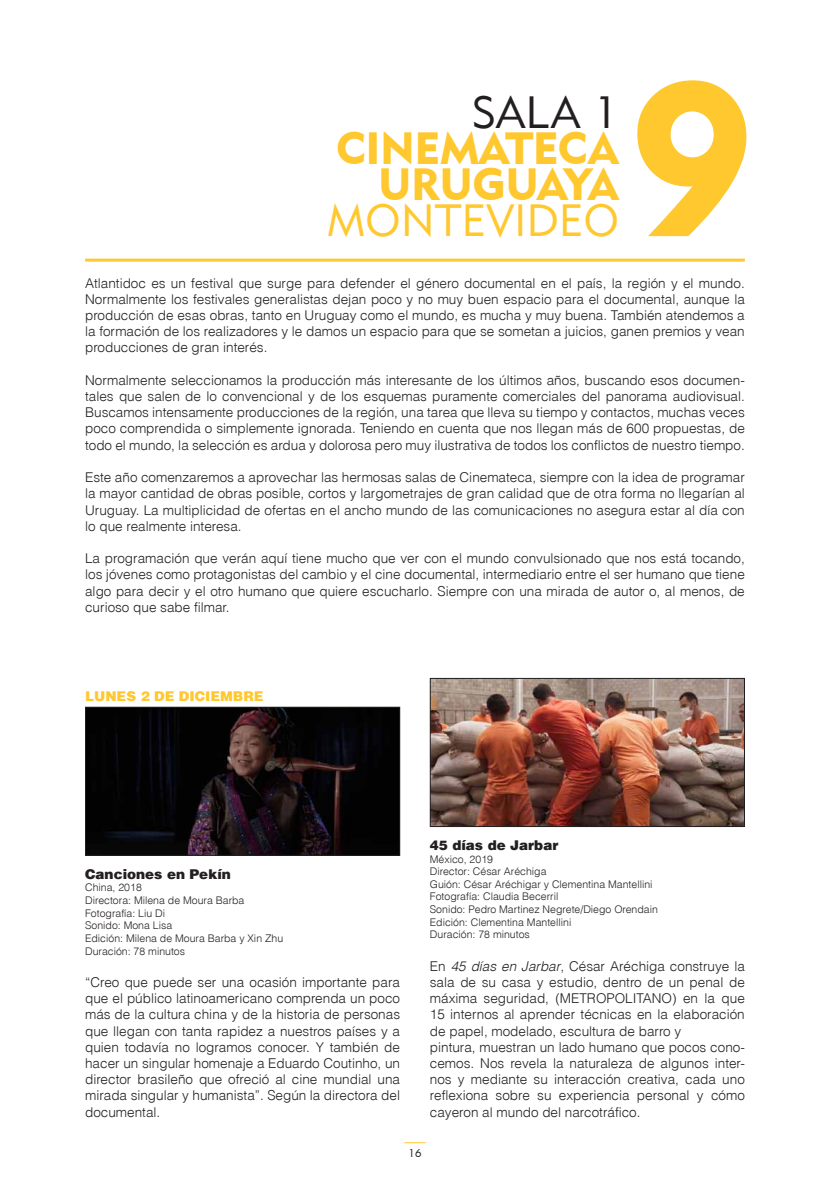
<style>
.page{position:relative;width:830px;height:1191px;background:#fff}
.page>*{position:absolute;margin:0;border:0;box-sizing:border-box;transform-origin:0 0}
.t1{font:212.7px "Geometric 415 BT Black A";color:#ffc82f}
.t2{font:45px/36px "Geometric 415 BT Black A";letter-spacing:-.01em;color:#ffc82f;text-align:right}
.t3{font:45px "Geometric 415 BT Lite A";color:#ffc82f}
.t4{font:45px "Geometric 415 BT Lite A";color:#231f20}
.t5{font:13.5px/16.2px "Switzerland Light Plain";color:#231f20;text-align:justify}
.t6{font:13.5px "Switzerland Black Plain";color:#231f20}
.t7{font:13.5px "Switzerland Black Plain";color:#ffc82f}
.t8{font:11.25px "Geometric 415 BT Lite A";color:#231f20}
.t9{font:10.5px/12.6px "Switzerland Light Plain";color:#231f20}
.s1{font-family:"Switzerland";font-weight:300;font-style:italic}
</style>
<div class="page">
<hr style="left:85px;top:259px;width:659px;height:3px;background:#ffc82f">
<img style="left:431px;top:680px;width:311px;height:145px">
<div style="left:429px;top:678px;width:315px;height:149px;border:1px solid #231f20"></div>
<img style="left:87px;top:709px;width:311px;height:144px">
<div style="left:85px;top:707px;width:315px;height:148px;border:1px solid #231f20"></div>
<svg style="left:404px;top:1142px;width:21px;height:1px"></svg>
<h2 class="t4" style="left:471px;top:85px;width:148px">SALA 1</h2>
<h2 class="t2" style="left:336px;top:130px;width:284px">CINEMATECA<br>URUGUAYA</h2>
<h2 class="t3" style="left:327px;top:193px;width:293px">MONTEVIDEO</h2>
<h1 class="t1" style="left:630px;top:31px;width:125px">9</h1>
<p class="t5" style="left:85px;top:274px;width:661px">Atlantidoc es un festival que surge para defender el género documental en el país, la región y el mundo.<br>Normalmente los festivales generalistas dejan poco y no muy buen espacio para el documental, aunque la producción de esas obras, tanto en Uruguay como el mundo, es mucha y muy buena. También atendemos a la formación de los realizadores y le damos un espacio para que se sometan a juicios, ganen premios y vean producciones de gran interés.</p>
<p class="t5" style="left:85px;top:371px;width:661px">Normalmente seleccionamos la producción más interesante de los últimos años, buscando esos documen&shy;tales que salen de lo convencional y de los esquemas puramente comerciales del panorama audiovisual.<br>Buscamos intensamente producciones de la región, una tarea que lleva su tiempo y contactos, muchas veces poco comprendida o simplemente ignorada. Teniendo en cuenta que nos llegan más de 600 propuestas, de todo el mundo, la selección es ardua y dolorosa pero muy ilustrativa de todos los conflictos de nuestro tiempo.</p>
<p class="t5" style="left:85px;top:469px;width:661px">Este año comenzaremos a aprovechar las hermosas salas de Cinemateca, siempre con la idea de programar la mayor cantidad de obras posible, cortos y largometrajes de gran calidad que de otra forma no llegarían al Uruguay. La multiplicidad de ofertas en el ancho mundo de las comunicaciones no asegura estar al día con lo que realmente interesa.</p>
<p class="t5" style="left:85px;top:550px;width:661px">La programación que verán aquí tiene mucho que ver con el mundo convulsionado que nos está tocando, los jóvenes como protagonistas del cambio y el cine documental, intermediario entre el ser humano que tiene algo para decir y el otro humano que quiere escucharlo. Siempre con una mirada de autor o, al menos, de curioso que sabe filmar.</p>
<p class="t7" style="left:85px;top:687px;width:180px">LUNES 2 DE DICIEMBRE</p>
<p class="t6" style="left:85px;top:865px;width:147px">Canciones en Pekín</p>
<p class="t9" style="left:85px;top:881px;width:199px">China, 2018<br>Directora: Milena de Moura Barba<br>Fotografía: Liu Di<br>Sonido: Mona Lisa<br>Edición: Milena de Moura Barba y Xin Zhu<br>Duración: 78 minutos</p>
<p class="t5" style="left:85px;top:973px;width:316px">“Creo que puede ser una ocasión importante para que el público latinoamericano comprenda un poco más de la cultura china y de la historia de personas que llegan con tanta rapidez a nuestros países y a quien todavía no logramos conocer. Y también de hacer un singular homenaje a Eduardo Coutinho, un director brasileño que ofreció al cine mundial una mirada singular y humanista”. Según la directora del documental.</p>
<p class="t6" style="left:429px;top:836px;width:130px">45 días de Jarbar</p>
<p class="t9" style="left:429px;top:852px;width:229px">México, 2019<br>Director: César Aréchiga<br>Guión: César Aréchigar y Clementina Mantellini<br>Fotografía: Claudia Becerril<br>Sonido: Pedro Martinez Negrete/Diego Orendain<br>Edición: Clementina Mantellini<br>Duración: 78 minutos</p>
<p class="t5" style="left:429px;top:957px;width:316px;text-align:left">En <span class="s1">45 días en Jarbar</span>, César Aréchiga construye la sala de su casa y estudio, dentro de un penal de máxima seguridad, (METROPOLITANO) en la que 15 internos al aprender técnicas en la elaboración de papel, modelado, escultura de barro y<br>pintura, muestran un lado humano que pocos cono&shy;cemos. Nos revela la naturaleza de algunos inter&shy;nos y mediante su interacción creativa, cada uno reflexiona sobre su experiencia personal y cómo cayeron al mundo del narcotráfico.</p>
<p class="t8" style="left:408px;top:1146px;width:14px">16</p>
</div>
